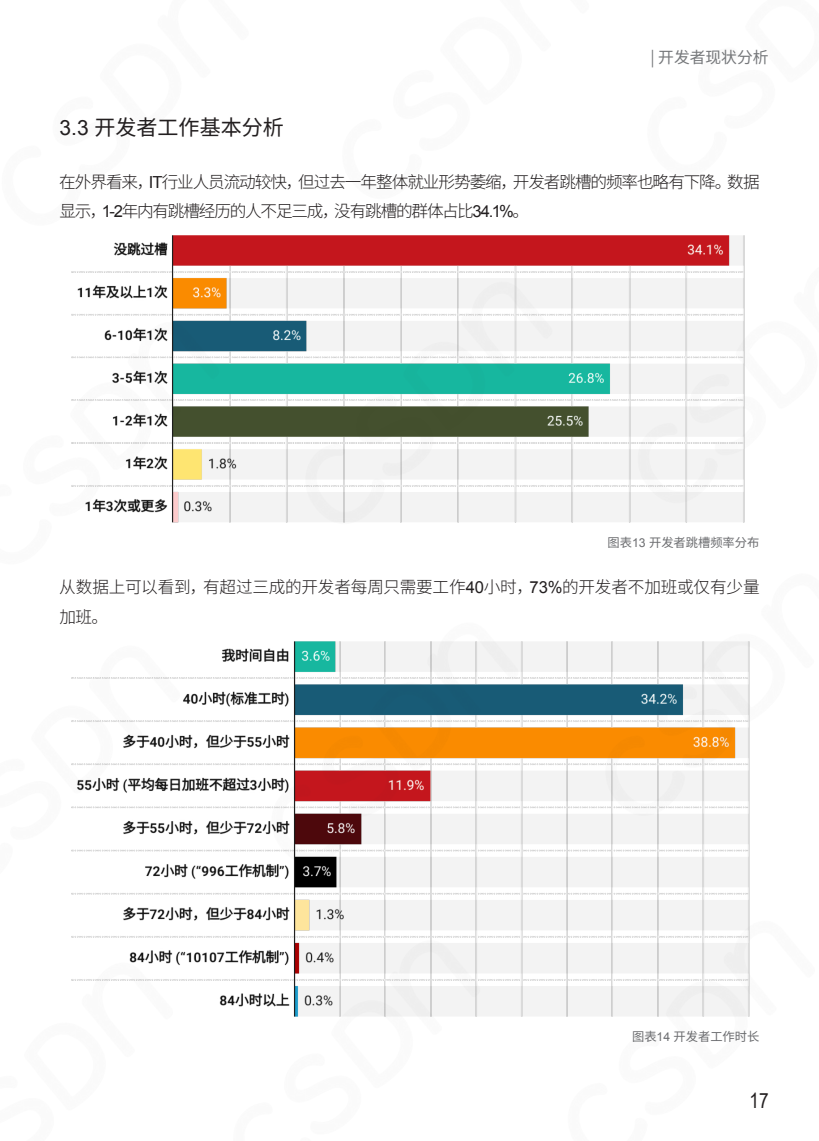
<style>
.page{position:relative;width:819px;height:1141px;background:#fff}
.page>*{position:absolute;margin:0;border:0;box-sizing:border-box;transform-origin:0 0}
.一级标题{font:21px "Source Han Sans CN";color:#231f20}
.t1{font:21px "Arial Narrow";color:#231f20}
.正文{font:300 16.62px/29.8px "Source Han Sans CN";letter-spacing:-.06em;color:#231f20}
.正文-2{font:300 16.62px/29.8px "Source Han Sans CN";letter-spacing:-.01em;color:#231f20}
.t2{font:15.75px "Source Han Sans CN";color:#76787b}
.图注{font:12.25px "Source Han Sans CN";color:#6c6d70}
.s1{font-family:"Arial"}
.s2{font-family:"Arial";font-weight:400}
</style>
<div class="page">
<img style="left:71px;top:235px;width:679px;height:782px">
<p class="t2" style="left:650px;top:49px;width:120px">| 开发者现状分析</p>
<p class="一级标题" style="left:60px;top:116px;width:226px"><span class="s1">3.3</span> 开发者工作基本分析</p>
<p class="正文" style="left:59px;top:167px;width:701px">在外界看来，<span class="s2">IT</span>行业人员流动较快，但过去一年整体就业形势萎缩，开发者跳槽的频率也略有下降。数据显示，<span class="s2">1-2</span>年内有跳槽经历的人不足三成，没有跳槽的群体占比<span class="s2">34.1%</span>。</p>
<p class="图注" style="left:607px;top:536px;width:153px">图表<span class="s1">13</span> 开发者跳槽频率分布</p>
<p class="正文-2" style="left:59px;top:572px;width:701px">从数据上可以看到，有超过三成的开发者每周只需要工作<span class="s2">40</span>小时，<span class="s2">73%</span>的开发者不加班或仅有少量加班。</p>
<p class="图注" style="left:632px;top:1029px;width:129px">图表<span class="s1">14</span> 开发者工作时长</p>
<p class="t1" style="left:749px;top:1085px;width:21px">17</p>
</div>
